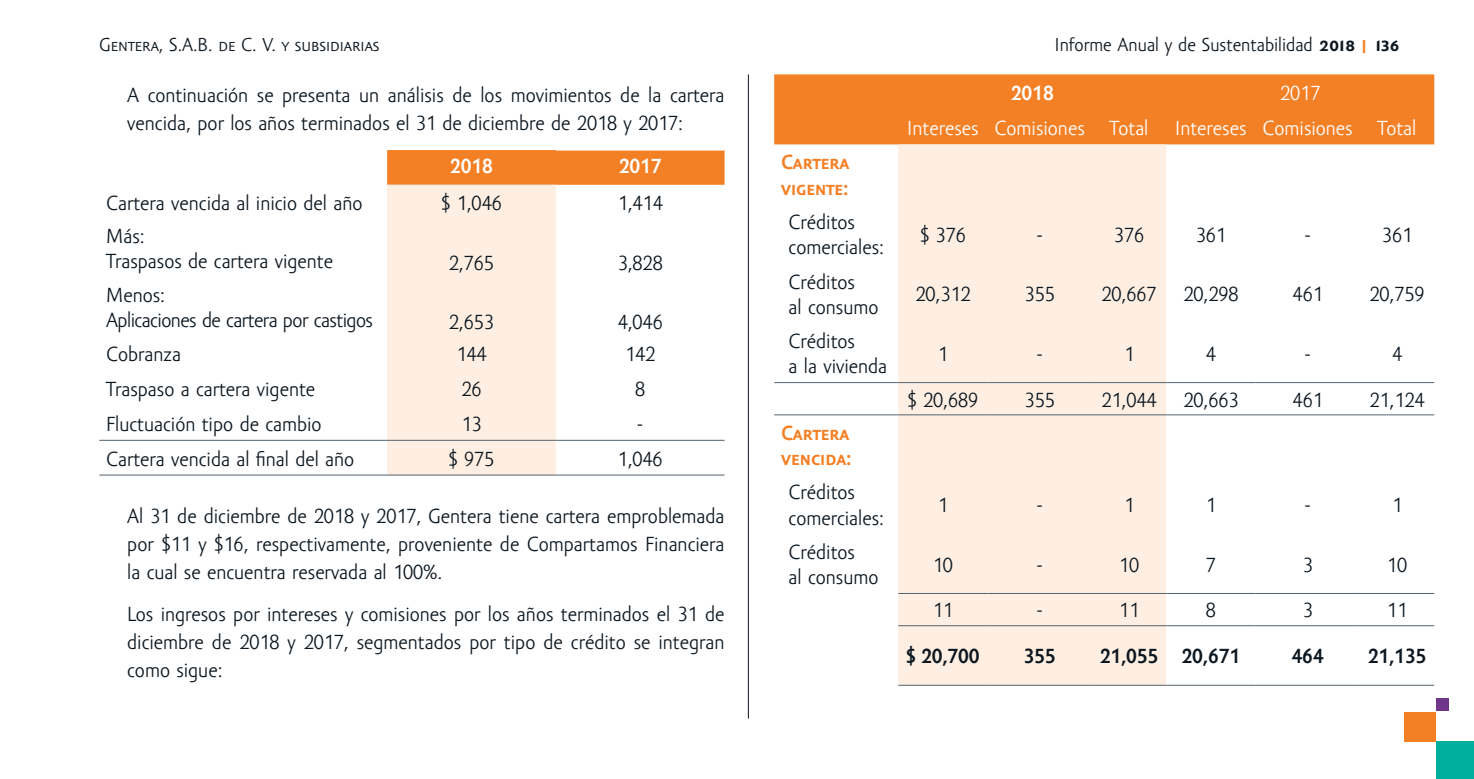
<style>
.page{position:relative;width:1474px;height:779px;background:#fff}
.page>*{position:absolute;margin:0;border:0;box-sizing:border-box;transform-origin:0 0}
.t1{font:21px/28px "Amor Sans Pro";color:#0d1720}
.t2{font:21px "Amor Sans Pro";color:#fff}
.t3{font:21px "Amor Sans Pro";letter-spacing:-.025em;color:#0d1720}
.t4{font:700 21px "Amor Sans Pro";color:#0d1720}
.t5{font:700 21px/25.2px "Amor Sans Pro";color:#f48026}
.t6{font:700 21px "Amor Sans Pro";color:#fff}
.t7{font:19.25px "Amor Sans Pro";color:#0d1720}
.s1{font-weight:700;font-size:21.18px}
.s2{font-weight:700;color:#f48026}
</style>
<div class="page">
<div style="left:1435px;top:741px;width:38px;height:38px;background:#00ae9e"></div>
<div style="left:1435px;top:698px;width:13px;height:13px;background:#6f358b"></div>
<div style="left:1404px;top:711px;width:31px;height:30px;background:#f48026"></div>
<div style="left:387px;top:150px;width:337px;height:35px;background:#f48026"></div>
<div style="left:387px;top:185px;width:169px;height:290px;background:#feefe2"></div>
<hr style="left:99px;top:440px;width:288px;height:1px;background:#52626f">
<hr style="left:387px;top:440px;width:169px;height:1px;background:#52626f">
<hr style="left:556px;top:440px;width:168px;height:1px;background:#52626f">
<hr style="left:99px;top:475px;width:288px;height:1px;background:#52626f">
<hr style="left:387px;top:475px;width:169px;height:1px;background:#52626f">
<hr style="left:556px;top:475px;width:168px;height:1px;background:#52626f">
<hr style="left:556px;top:150px;width:168px;height:1px;background:#fff">
<div style="left:774px;top:74px;width:660px;height:70px;background:#f48026"></div>
<div style="left:898px;top:144px;width:268px;height:541px;background:#feefe2"></div>
<hr style="left:774px;top:382px;width:124px;height:1px;background:#52626f">
<hr style="left:898px;top:382px;width:89px;height:1px;background:#52626f">
<hr style="left:987px;top:382px;width:104px;height:1px;background:#52626f">
<hr style="left:1091px;top:382px;width:75px;height:1px;background:#52626f">
<hr style="left:1166px;top:382px;width:89px;height:1px;background:#52626f">
<hr style="left:1255px;top:382px;width:104px;height:1px;background:#52626f">
<hr style="left:1359px;top:382px;width:75px;height:1px;background:#52626f">
<hr style="left:774px;top:414px;width:124px;height:1px;background:#52626f">
<hr style="left:898px;top:414px;width:89px;height:1px;background:#52626f">
<hr style="left:987px;top:414px;width:104px;height:1px;background:#52626f">
<hr style="left:1091px;top:414px;width:75px;height:1px;background:#52626f">
<hr style="left:1166px;top:414px;width:89px;height:1px;background:#52626f">
<hr style="left:1255px;top:414px;width:104px;height:1px;background:#52626f">
<hr style="left:1359px;top:414px;width:75px;height:1px;background:#52626f">
<hr style="left:898px;top:593px;width:89px;height:1px;background:#52626f">
<hr style="left:987px;top:593px;width:104px;height:1px;background:#52626f">
<hr style="left:1091px;top:593px;width:75px;height:1px;background:#52626f">
<hr style="left:1166px;top:593px;width:89px;height:1px;background:#52626f">
<hr style="left:1255px;top:593px;width:104px;height:1px;background:#52626f">
<hr style="left:1359px;top:593px;width:75px;height:1px;background:#52626f">
<hr style="left:898px;top:625px;width:89px;height:1px;background:#52626f">
<hr style="left:987px;top:625px;width:104px;height:1px;background:#52626f">
<hr style="left:1091px;top:625px;width:75px;height:1px;background:#52626f">
<hr style="left:1166px;top:625px;width:89px;height:1px;background:#52626f">
<hr style="left:1255px;top:625px;width:104px;height:1px;background:#52626f">
<hr style="left:1359px;top:625px;width:75px;height:1px;background:#52626f">
<hr style="left:898px;top:685px;width:89px;height:1px;background:#52626f">
<hr style="left:987px;top:685px;width:104px;height:1px;background:#52626f">
<hr style="left:1091px;top:685px;width:75px;height:1px;background:#52626f">
<hr style="left:1166px;top:685px;width:89px;height:1px;background:#52626f">
<hr style="left:1255px;top:685px;width:104px;height:1px;background:#52626f">
<hr style="left:1359px;top:685px;width:75px;height:1px;background:#52626f">
<hr style="left:748px;top:74px;width:1px;height:644px;background:#0d1720">
<p class="t7" style="left:99px;top:34px;width:282px">Gentera, S.A.B. de C. V. y subsidiarias</p>
<p class="t7" style="left:1054px;top:34px;width:346px">Informe Anual y de Sustentabilidad <span class="s1">2018</span> <span class="s2">I</span> <span class="s1">136</span></p>
<p class="t1" style="left:127px;top:82px;width:599px">A continuación se presenta un análisis de los movimientos de la cartera vencida, por los años terminados el 31 de diciembre de 2018 y 2017:</p>
<p class="t6" style="left:450px;top:154px;width:45px">2018</p>
<p class="t6" style="left:618px;top:154px;width:45px">2017</p>
<p class="t1" style="left:106px;top:190px;width:258px">Cartera vencida al inicio del año</p>
<p class="t1" style="left:441px;top:190px;width:62px">$ 1,046</p>
<p class="t1" style="left:617px;top:190px;width:47px">1,414</p>
<p class="t1" style="left:106px;top:223px;width:40px">Más:</p>
<p class="t1" style="left:106px;top:248px;width:228px">Traspasos de cartera vigente</p>
<p class="t1" style="left:449px;top:249px;width:47px">2,765</p>
<p class="t1" style="left:617px;top:249px;width:47px">3,828</p>
<p class="t1" style="left:106px;top:281px;width:60px">Menos:</p>
<p class="t3" style="left:106px;top:309px;width:268px">Aplicaciones de cartera por castigos</p>
<p class="t1" style="left:449px;top:309px;width:47px">2,653</p>
<p class="t1" style="left:617px;top:309px;width:47px">4,046</p>
<p class="t1" style="left:106px;top:341px;width:76px">Cobranza</p>
<p class="t1" style="left:456px;top:341px;width:32px">144</p>
<p class="t1" style="left:625px;top:341px;width:32px">142</p>
<p class="t1" style="left:106px;top:376px;width:210px">Traspaso a cartera vigente</p>
<p class="t1" style="left:461px;top:376px;width:22px">26</p>
<p class="t1" style="left:635px;top:376px;width:12px">8</p>
<p class="t1" style="left:106px;top:410px;width:217px">Fluctuación tipo de cambio</p>
<p class="t1" style="left:461px;top:410px;width:22px">13</p>
<p class="t1" style="left:637px;top:410px;width:7px">-</p>
<p class="t1" style="left:106px;top:445px;width:250px">Cartera vencida al final del año</p>
<p class="t1" style="left:448px;top:445px;width:47px">$ 975</p>
<p class="t1" style="left:617px;top:445px;width:47px">1,046</p>
<p class="t1" style="left:127px;top:502px;width:599px;text-align:justify">Al 31 de diciembre de 2018 y 2017, Gentera tiene cartera emproblemada por $11 y $16, respectivamente, proveniente de Compartamos Financiera la cual se encuentra reservada al 100%.</p>
<p class="t1" style="left:127px;top:600px;width:599px;text-align:justify">Los ingresos por intereses y comisiones por los años terminados el 31 de diciembre de 2018 y 2017, segmentados por tipo de crédito se integran como sigue:</p>
<p class="t6" style="left:1010px;top:81px;width:45px">2018</p>
<p class="t2" style="left:1280px;top:81px;width:42px">2017</p>
<p class="t2" style="left:907px;top:116px;width:73px">Intereses</p>
<p class="t2" style="left:994px;top:116px;width:92px">Comisiones</p>
<p class="t2" style="left:1109px;top:116px;width:40px">Total</p>
<p class="t2" style="left:1175px;top:116px;width:73px">Intereses</p>
<p class="t2" style="left:1262px;top:116px;width:92px">Comisiones</p>
<p class="t2" style="left:1377px;top:116px;width:40px">Total</p>
<p class="t5" style="left:781px;top:150px;width:69px">Cartera vigente:</p>
<p class="t1" style="left:788px;top:210px;width:97px;line-height:25.2px">Créditos comerciales:</p>
<p class="t1" style="left:920px;top:221px;width:47px">$ 376</p>
<p class="t1" style="left:1036px;top:221px;width:7px">-</p>
<p class="t1" style="left:1113px;top:221px;width:32px">376</p>
<p class="t1" style="left:1195px;top:221px;width:32px">361</p>
<p class="t1" style="left:1304px;top:221px;width:7px">-</p>
<p class="t1" style="left:1381px;top:221px;width:32px">361</p>
<p class="t1" style="left:788px;top:270px;width:91px;line-height:25.2px">Créditos<br>al consumo</p>
<p class="t1" style="left:915px;top:281px;width:57px">20,312</p>
<p class="t1" style="left:1024px;top:281px;width:32px">355</p>
<p class="t1" style="left:1101px;top:281px;width:57px">20,667</p>
<p class="t1" style="left:1183px;top:281px;width:57px">20,298</p>
<p class="t1" style="left:1292px;top:281px;width:32px">461</p>
<p class="t1" style="left:1369px;top:281px;width:57px">20,759</p>
<p class="t1" style="left:788px;top:329px;width:100px;line-height:25.2px">Créditos<br>a la vivienda</p>
<p class="t1" style="left:937px;top:340px;width:12px">1</p>
<p class="t1" style="left:1036px;top:340px;width:7px">-</p>
<p class="t1" style="left:1123px;top:340px;width:12px">1</p>
<p class="t1" style="left:1205px;top:340px;width:12px">4</p>
<p class="t1" style="left:1304px;top:340px;width:7px">-</p>
<p class="t1" style="left:1391px;top:340px;width:12px">4</p>
<p class="t1" style="left:907px;top:386px;width:72px">$ 20,689</p>
<p class="t1" style="left:1024px;top:386px;width:32px">355</p>
<p class="t1" style="left:1101px;top:386px;width:57px">21,044</p>
<p class="t1" style="left:1183px;top:386px;width:57px">20,663</p>
<p class="t1" style="left:1292px;top:386px;width:32px">461</p>
<p class="t1" style="left:1369px;top:386px;width:57px">21,124</p>
<p class="t5" style="left:781px;top:421px;width:72px">Cartera vencida:</p>
<p class="t1" style="left:788px;top:480px;width:97px;line-height:25.2px">Créditos comerciales:</p>
<p class="t1" style="left:937px;top:492px;width:12px">1</p>
<p class="t1" style="left:1036px;top:492px;width:7px">-</p>
<p class="t1" style="left:1123px;top:492px;width:12px">1</p>
<p class="t1" style="left:1205px;top:492px;width:12px">1</p>
<p class="t1" style="left:1304px;top:492px;width:7px">-</p>
<p class="t1" style="left:1391px;top:492px;width:12px">1</p>
<p class="t1" style="left:788px;top:540px;width:91px;line-height:25.2px">Créditos<br>al consumo</p>
<p class="t1" style="left:932px;top:551px;width:22px">10</p>
<p class="t1" style="left:1036px;top:551px;width:7px">-</p>
<p class="t1" style="left:1118px;top:551px;width:22px">10</p>
<p class="t1" style="left:1205px;top:551px;width:12px">7</p>
<p class="t1" style="left:1302px;top:551px;width:12px">3</p>
<p class="t1" style="left:1386px;top:551px;width:22px">10</p>
<p class="t1" style="left:932px;top:597px;width:22px">11</p>
<p class="t1" style="left:1036px;top:597px;width:7px">-</p>
<p class="t1" style="left:1118px;top:597px;width:22px">11</p>
<p class="t1" style="left:1205px;top:597px;width:12px">8</p>
<p class="t1" style="left:1302px;top:597px;width:12px">3</p>
<p class="t1" style="left:1386px;top:597px;width:22px">11</p>
<p class="t4" style="left:906px;top:644px;width:75px">$ 20,700</p>
<p class="t4" style="left:1023px;top:644px;width:34px">355</p>
<p class="t4" style="left:1099px;top:644px;width:60px">21,055</p>
<p class="t4" style="left:1181px;top:644px;width:60px">20,671</p>
<p class="t4" style="left:1291px;top:644px;width:32px">464</p>
<p class="t4" style="left:1367px;top:644px;width:60px">21,135</p>
</div>
